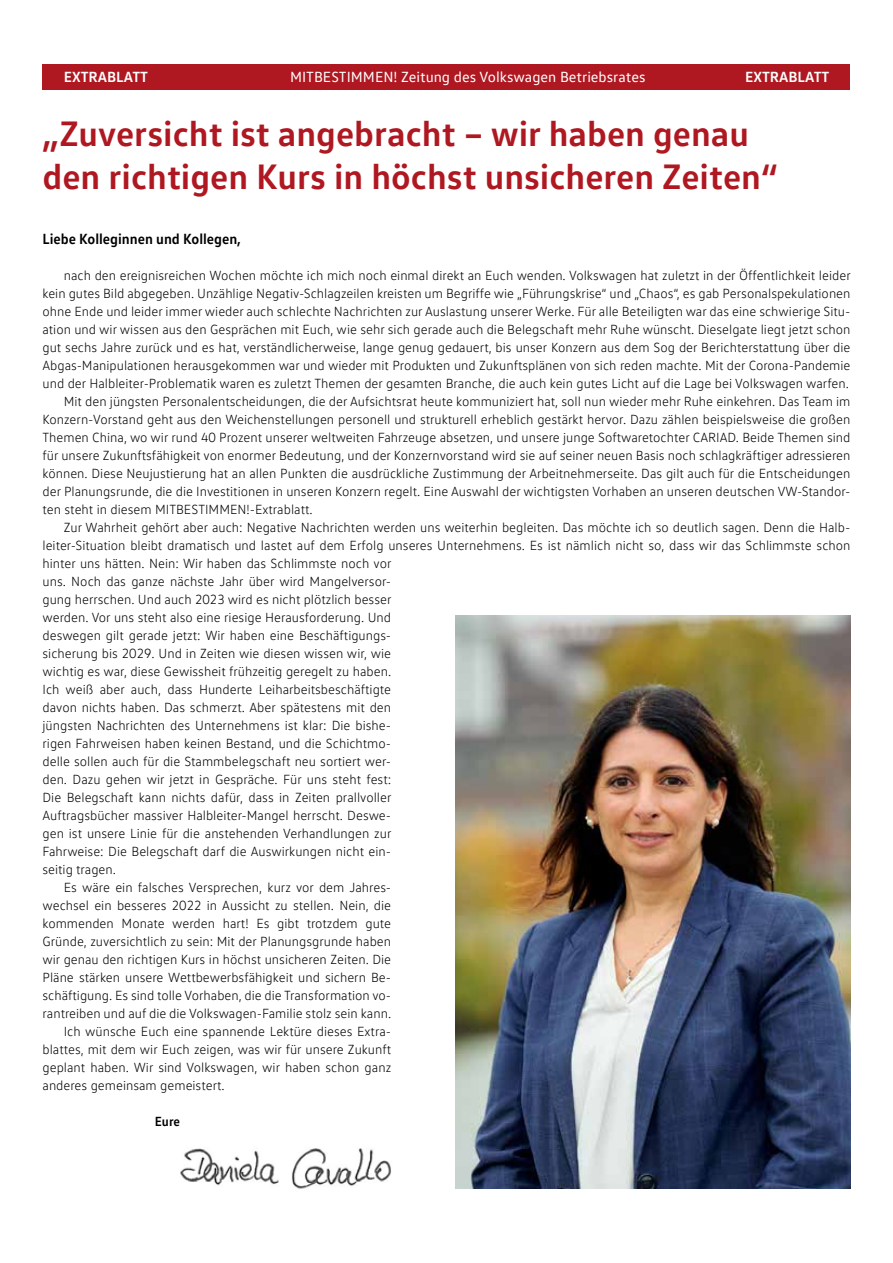
<style>
.page{position:relative;width:893px;height:1263px;background:#fff}
.page>*{position:absolute;margin:0;border:0;box-sizing:border-box;transform-origin:0 0}
.t1{font:700 36px/43.2px "VW Text";color:#af1821}
.t2{font:15px "VW Text";color:#fff}
.t3{font:700 15px "VW Text";color:#000;scale:.96 1}
.t4{font:700 15px "VW Text";color:#fff}
.t5{font:300 13.5px "VW Text";color:#000}
.t6{font:700 13.5px "VW Text";color:#000;scale:.96 1}
</style>
<div class="page">
<div style="left:43px;top:64px;width:807px;height:25px;background:#af1821"></div>
<img style="left:455px;top:615px;width:395px;height:574px">
<img style="left:180px;top:1148px;width:212px;height:41px">
<p class="t4" style="left:64px;top:67px;width:86px">EXTRABLATT</p>
<p class="t2" style="left:290px;top:68px;width:357px">MITBESTIMMEN! Zeitung des Volkswagen Betriebsrates</p>
<p class="t4" style="left:745px;top:67px;width:86px">EXTRABLATT</p>
<h1 class="t1" style="left:43px;top:111px;width:737px">„Zuversicht ist angebracht – wir haben genau den richtigen Kurs in höchst unsicheren Zeiten“</h1>
<p class="t3" style="left:43px;top:229px;width:208px">Liebe Kolleginnen und Kollegen,</p>
<p class="t5" style="left:64px;top:267px;width:788px">nach den ereignisreichen Wochen möchte ich mich noch einmal direkt an Euch wenden. Volkswagen hat zuletzt in der Öffentlichkeit leider</p>
<p class="t5" style="left:43px;top:285px;width:809px">kein gutes Bild abgegeben. Unzählige Negativ-Schlagzeilen kreisten um Begriffe wie „Führungskrise“ und „Chaos“, es gab Personalspekulationen</p>
<p class="t5" style="left:43px;top:303px;width:809px">ohne Ende und leider immer wieder auch schlechte Nachrichten zur Auslastung unserer Werke. Für alle Beteiligten war das eine schwierige Situ-</p>
<p class="t5" style="left:43px;top:321px;width:809px">ation und wir wissen aus den Gesprächen mit Euch, wie sehr sich gerade auch die Belegschaft mehr Ruhe wünscht. Dieselgate liegt jetzt schon</p>
<p class="t5" style="left:43px;top:339px;width:809px">gut sechs Jahre zurück und es hat, verständlicherweise, lange genug gedauert, bis unser Konzern aus dem Sog der Berichterstattung über die</p>
<p class="t5" style="left:43px;top:357px;width:809px">Abgas-Manipulationen herausgekommen war und wieder mit Produkten und Zukunftsplänen von sich reden machte. Mit der Corona-Pandemie</p>
<p class="t5" style="left:43px;top:375px;width:808px">und der Halbleiter-Problematik waren es zuletzt Themen der gesamten Branche, die auch kein gutes Licht auf die Lage bei Volkswagen warfen.</p>
<p class="t5" style="left:64px;top:393px;width:788px">Mit den jüngsten Personalentscheidungen, die der Aufsichtsrat heute kommuniziert hat, soll nun wieder mehr Ruhe einkehren. Das Team im</p>
<p class="t5" style="left:43px;top:411px;width:809px">Konzern-Vorstand geht aus den Weichenstellungen personell und strukturell erheblich gestärkt hervor. Dazu zählen beispielsweise die großen</p>
<p class="t5" style="left:43px;top:429px;width:809px">Themen China, wo wir rund 40 Prozent unserer weltweiten Fahrzeuge absetzen, und unsere junge Softwaretochter CARIAD. Beide Themen sind</p>
<p class="t5" style="left:43px;top:447px;width:809px">für unsere Zukunftsfähigkeit von enormer Bedeutung, und der Konzernvorstand wird sie auf seiner neuen Basis noch schlagkräftiger adressieren</p>
<p class="t5" style="left:43px;top:465px;width:809px">können. Diese Neujustierung hat an allen Punkten die ausdrückliche Zustimmung der Arbeitnehmerseite. Das gilt auch für die Entscheidungen</p>
<p class="t5" style="left:43px;top:483px;width:809px">der Planungsrunde, die die Investitionen in unseren Konzern regelt. Eine Auswahl der wichtigsten Vorhaben an unseren deutschen VW-Standor-</p>
<p class="t5" style="left:43px;top:501px;width:272px">ten steht in diesem MITBESTIMMEN!-Extrablatt.</p>
<p class="t5" style="left:64px;top:519px;width:788px">Zur Wahrheit gehört aber auch: Negative Nachrichten werden uns weiterhin begleiten. Das möchte ich so deutlich sagen. Denn die Halb-</p>
<p class="t5" style="left:43px;top:537px;width:809px">leiter-Situation bleibt dramatisch und lastet auf dem Erfolg unseres Unternehmens. Es ist nämlich nicht so, dass wir das Schlimmste schon</p>
<p class="t5" style="left:43px;top:555px;width:350px">hinter uns hätten. Nein: Wir haben das Schlimmste noch vor</p>
<p class="t5" style="left:43px;top:573px;width:350px">uns. Noch das ganze nächste Jahr über wird Mangelversor-</p>
<p class="t5" style="left:43px;top:591px;width:350px">gung herrschen. Und auch 2023 wird es nicht plötzlich besser</p>
<p class="t5" style="left:43px;top:609px;width:350px">werden. Vor uns steht also eine riesige Herausforderung. Und</p>
<p class="t5" style="left:43px;top:627px;width:350px">deswegen gilt gerade jetzt: Wir haben eine Beschäftigungs-</p>
<p class="t5" style="left:43px;top:645px;width:350px">sicherung bis 2029. Und in Zeiten wie diesen wissen wir, wie</p>
<p class="t5" style="left:43px;top:663px;width:350px">wichtig es war, diese Gewissheit frühzeitig geregelt zu haben.</p>
<p class="t5" style="left:43px;top:681px;width:350px">Ich weiß aber auch, dass Hunderte Leiharbeitsbeschäftigte</p>
<p class="t5" style="left:43px;top:699px;width:350px">davon nichts haben. Das schmerzt. Aber spätestens mit den</p>
<p class="t5" style="left:43px;top:717px;width:350px">jüngsten Nachrichten des Unternehmens ist klar: Die bishe-</p>
<p class="t5" style="left:43px;top:735px;width:350px">rigen Fahrweisen haben keinen Bestand, und die Schichtmo-</p>
<p class="t5" style="left:43px;top:753px;width:350px">delle sollen auch für die Stammbelegschaft neu sortiert wer-</p>
<p class="t5" style="left:43px;top:771px;width:350px">den. Dazu gehen wir jetzt in Gespräche. Für uns steht fest:</p>
<p class="t5" style="left:43px;top:789px;width:350px">Die Belegschaft kann nichts dafür, dass in Zeiten prallvoller</p>
<p class="t5" style="left:43px;top:807px;width:350px">Auftragsbücher massiver Halbleiter-Mangel herrscht. Deswe-</p>
<p class="t5" style="left:43px;top:825px;width:350px">gen ist unsere Linie für die anstehenden Verhandlungen zur</p>
<p class="t5" style="left:43px;top:843px;width:350px">Fahrweise: Die Belegschaft darf die Auswirkungen nicht ein-</p>
<p class="t5" style="left:43px;top:861px;width:75px">seitig tragen.</p>
<p class="t5" style="left:64px;top:879px;width:329px">Es wäre ein falsches Versprechen, kurz vor dem Jahres-</p>
<p class="t5" style="left:43px;top:897px;width:350px">wechsel ein besseres 2022 in Aussicht zu stellen. Nein, die</p>
<p class="t5" style="left:43px;top:915px;width:350px">kommenden Monate werden hart! Es gibt trotzdem gute</p>
<p class="t5" style="left:43px;top:933px;width:350px">Gründe, zuversichtlich zu sein: Mit der Planungsgrunde haben</p>
<p class="t5" style="left:43px;top:951px;width:350px">wir genau den richtigen Kurs in höchst unsicheren Zeiten. Die</p>
<p class="t5" style="left:43px;top:969px;width:350px">Pläne stärken unsere Wettbewerbsfähigkeit und sichern Be-</p>
<p class="t5" style="left:43px;top:987px;width:350px">schäftigung. Es sind tolle Vorhaben, die die Transformation vo-</p>
<p class="t5" style="left:43px;top:1005px;width:350px">rantreiben und auf die die Volkswagen-Familie stolz sein kann.</p>
<p class="t5" style="left:64px;top:1023px;width:329px">Ich wünsche Euch eine spannende Lektüre dieses Extra-</p>
<p class="t5" style="left:43px;top:1041px;width:350px">blattes, mit dem wir Euch zeigen, was wir für unsere Zukunft</p>
<p class="t5" style="left:43px;top:1059px;width:350px">geplant haben. Wir sind Volkswagen, wir haben schon ganz</p>
<p class="t5" style="left:43px;top:1077px;width:184px">anderes gemeinsam gemeistert.</p>
<p class="t6" style="left:155px;top:1112px;width:28px">Eure</p>
</div>
